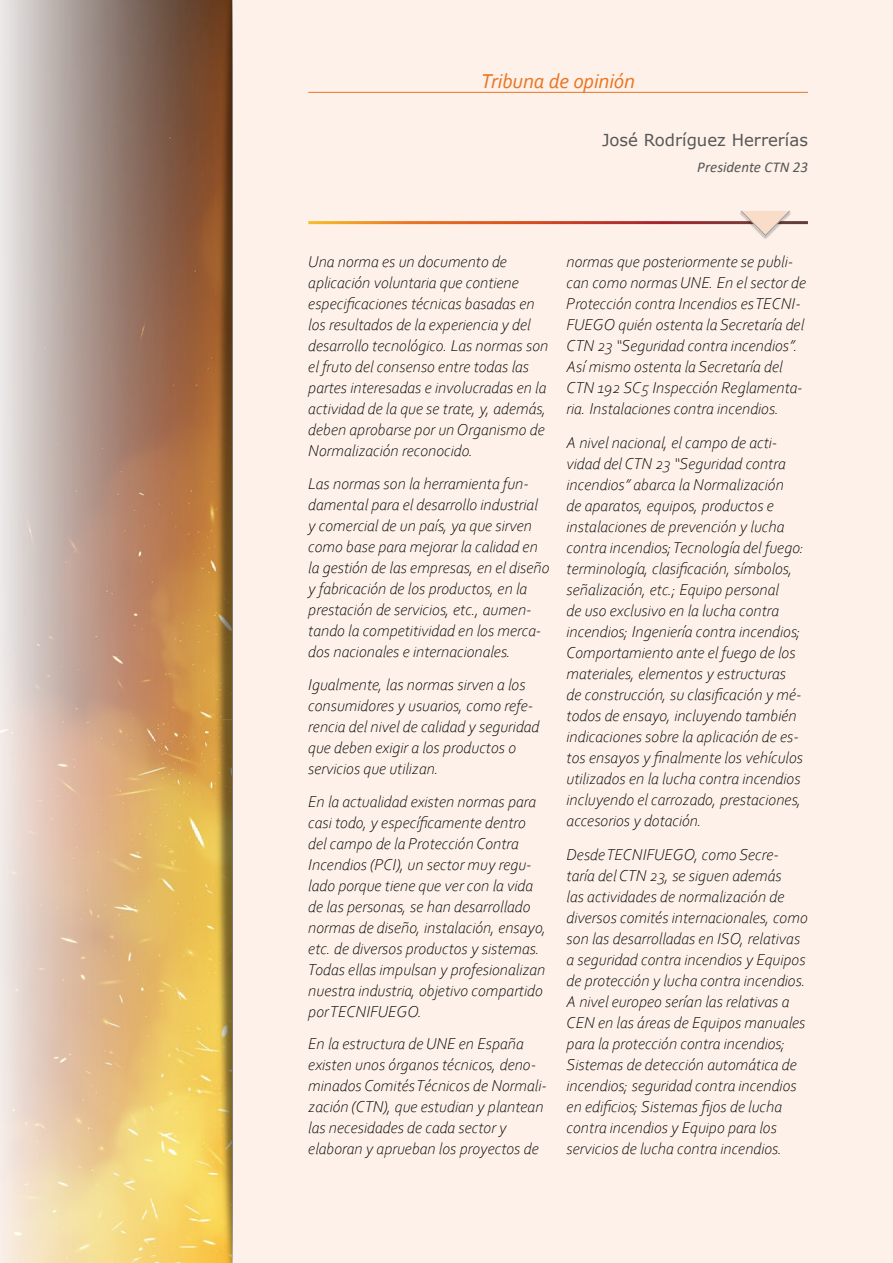
<style>
.page{position:relative;width:893px;height:1263px;background:#fff}
.page>*{position:absolute;margin:0;border:0;box-sizing:border-box;transform-origin:0 0}
.Opinion{font:italic 21px "Corbel";color:#ea7624}
.t1{font:italic 300 16.5px/21px "Corbel";color:#000}
.t2{font:16.5px "Verdana";color:#575756}
.t3{font:italic 15px "Calibri";color:#575756}
</style>
<div class="page">
<img style="left:0;top:0;width:212px;height:1263px">
<div style="left:233px;top:0;width:660px;height:1263px;background:#fdf1e9"></div>
<img style="left:212px;top:0;width:21px;height:1263px">
<hr style="left:308px;top:221px;width:500px;height:3px;background:#fff">
<div style="left:739px;top:211px;width:52px;height:28px;background:#000;opacity:.75"></div>
<svg style="left:740px;top:210px;width:50px;height:26px"></svg>
<hr style="left:308px;top:92px;width:500px;height:1px;background:#ea7624">
<p class="Opinion" style="left:481px;top:68px;width:156px">Tribuna de opinión</p>
<p class="t2" style="left:602px;top:129px;width:207px">José Rodríguez Herrerías</p>
<p class="t3" style="left:697px;top:157px;width:112px">Presidente CTN 23</p>
<p class="t1" style="left:308px;top:251px;width:242px">Una norma es un documento de aplicación voluntaria que contiene especificaciones técnicas basadas en los resultados de la experiencia y del desarrollo tecnológico. Las normas son el fruto del consenso entre todas las partes interesadas e involucradas en la actividad de la que se trate, y, además, deben aprobarse por un Organismo de Normalización reconocido.</p>
<p class="t1" style="left:308px;top:472px;width:243px">Las normas son la herramienta fun&shy;damental para el desarrollo industrial<br>y comercial de un país, ya que sirven como base para mejorar la calidad en la gestión de las empresas, en el diseño y fabricación de los productos, en la prestación de servicios, etc., aumen&shy;tando la competitividad en los merca&shy;dos nacionales e internacionales.</p>
<p class="t1" style="left:308px;top:673px;width:233px">Igualmente, las normas sirven a los consumidores y usuarios, como refe&shy;rencia del nivel de calidad y seguridad que deben exigir a los productos o servicios que utilizan.</p>
<p class="t1" style="left:308px;top:790px;width:240px">En la actualidad existen normas para casi todo, y específicamente dentro del campo de la Protección Contra Incendios (PCI), un sector muy regu&shy;lado porque tiene que ver con la vida de las personas, se han desarrollado normas de diseño, instalación, ensayo, etc. de diversos productos y sistemas.<br>Todas ellas impulsan y profesionalizan nuestra industria, objetivo compartido por TECNIFUEGO.</p>
<p class="t1" style="left:308px;top:1033px;width:240px">En la estructura de UNE en España existen unos órganos técnicos, deno&shy;minados Comités Técnicos de Normali&shy;zación (CTN), que estudian y plantean las necesidades de cada sector y elaboran y aprueban los proyectos de</p>
<p class="t1" style="left:567px;top:251px;width:241px">normas que posteriormente se publi&shy;can como normas UNE. En el sector de Protección contra Incendios es TECNI-FUEGO quién ostenta la Secretaría del CTN 23 “Seguridad contra incendios”.<br>Así mismo ostenta la Secretaría del CTN 192 SC5 Inspección Reglamenta&shy;ria. Instalaciones contra incendios.</p>
<p class="t1" style="left:567px;top:432px;width:239px">A nivel nacional, el campo de acti&shy;vidad del CTN 23 “Seguridad contra incendios” abarca la Normalización<br>de aparatos, equipos, productos e instalaciones de prevención y lucha contra incendios; Tecnología del fuego: terminología, clasificación, símbolos, señalización, etc.; Equipo personal<br>de uso exclusivo en la lucha contra incendios; Ingeniería contra incendios; Comportamiento ante el fuego de los materiales, elementos y estructuras de construcción, su clasificación y mé&shy;todos de ensayo, incluyendo también indicaciones sobre la aplicación de es&shy;tos ensayos y finalmente los vehículos utilizados en la lucha contra incendios incluyendo el carrozado, prestaciones, accesorios y dotación.</p>
<p class="t1" style="left:567px;top:843px;width:243px">Desde TECNIFUEGO, como Secre&shy;taría del CTN 23, se siguen además<br>las actividades de normalización de diversos comités internacionales, como son las desarrolladas en ISO, relativas a seguridad contra incendios y Equipos de protección y lucha contra incendios.<br>A nivel europeo serían las relativas a CEN en las áreas de Equipos manuales para la protección contra incendios; Sistemas de detección automática de incendios; seguridad contra incendios en edificios; Sistemas fijos de lucha contra incendios y Equipo para los servicios de lucha contra incendios.</p>
</div>
